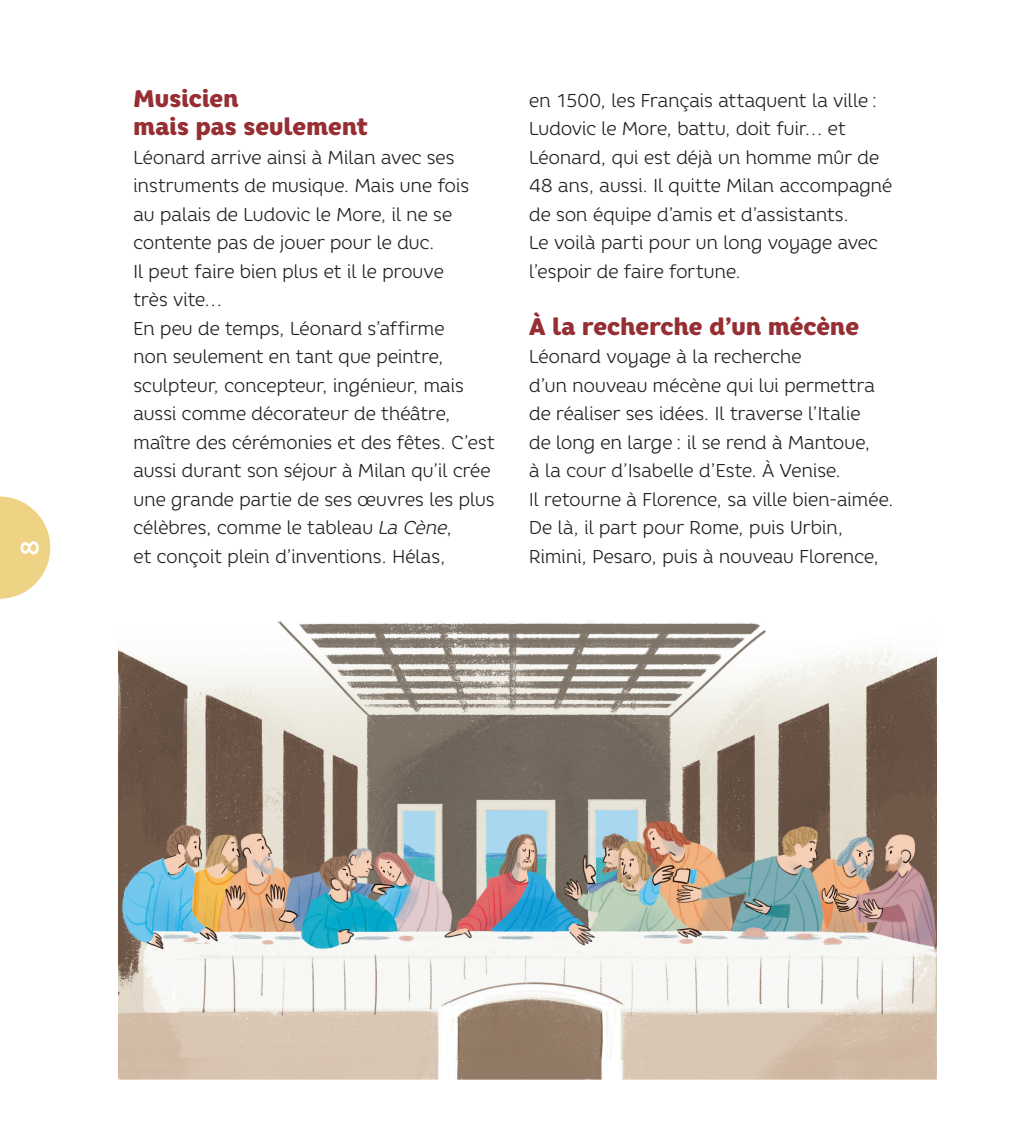
<style>
.page{position:relative;width:1018px;height:1147px;background:#fff}
.page>*{position:absolute;margin:0;border:0;box-sizing:border-box;transform-origin:0 0}
.t1{font:500 24.75px "Core Rhino 55";color:#fff}
.t2{font:900 24px/28.5px "Core Rhino 85";letter-spacing:-.02em;color:#962e33}
.t3{font:300 18.6px/28.5px "Core Rhino 35";letter-spacing:-.025em;color:#231f20}
.s1{font-style:italic}
</style>
<div class="page">
<img style="left:118px;top:621px;width:818px;height:458px">
<svg style="left:0;top:497px;width:50px;height:102px"></svg>
<h1 class="t1" style="left:14px;top:556px;width:18px;rotate:-90deg">8</h1>
<p class="t2" style="left:133px;top:84px;width:236px">Musicien<br>mais pas seulement</p>
<p class="t3" style="left:133px;top:143px;width:363px">Léonard arrive ainsi à Milan avec ses instruments de musique. Mais une fois au palais de Ludovic le More, il ne se contente pas de jouer pour le duc.<br>Il peut faire bien plus et il le prouve<br>très vite…<br>En peu de temps, Léonard s’affirme<br>non seulement en tant que peintre, sculpteur, concepteur, ingénieur, mais aussi comme décorateur de théâtre, maître des cérémonies et des fêtes. C’est aussi durant son séjour à Milan qu’il crée une grande partie de ses œuvres les plus célèbres, comme le tableau <span class="s1">La Cène</span>,<br>et conçoit plein d’inventions. Hélas,</p>
<p class="t3" style="left:528px;top:86px;width:365px">en 1500, les Français attaquent la ville :<br>Ludovic le More, battu, doit fuir… et Léonard, qui est déjà un homme mûr de 48 ans, aussi. Il quitte Milan accompagné de son équipe d’amis et d’assistants.<br>Le voilà parti pour un long voyage avec l’espoir de faire fortune.</p>
<p class="t2" style="left:528px;top:312px;width:332px">À la recherche d’un mécène</p>
<p class="t3" style="left:528px;top:342px;width:366px">Léonard voyage à la recherche<br>d’un nouveau mécène qui lui permettra de réaliser ses idées. Il traverse l’Italie<br>de long en large : il se rend à Mantoue,<br>à la cour d’Isabelle d’Este. À Venise.<br>Il retourne à Florence, sa ville bien-aimée.<br>De là, il part pour Rome, puis Urbin,</p>
<p class="t3" style="left:528px;top:542px;width:352px">Rimini, Pesaro, puis à nouveau Florence,</p>
</div>
